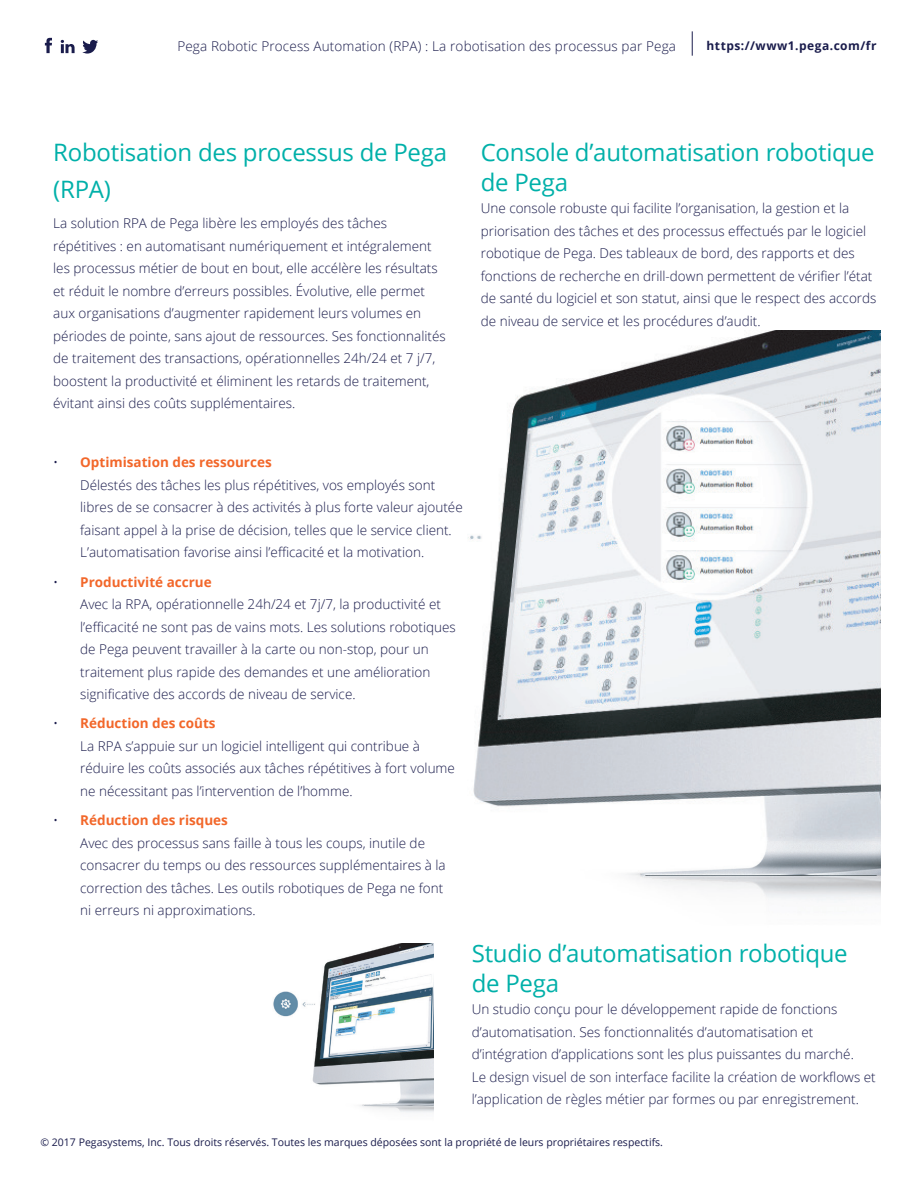
<style>
.page{position:relative;width:918px;height:1188px;background:#fff}
.page>*{position:absolute;margin:0;border:0;box-sizing:border-box;transform-origin:0 0}
.Main_-_Body_Copy{font:24px/30px "Open Sans";letter-spacing:-.01em;color:#00b0a9}
.Main_-_Body_Copy-2{font:300 13.5px/22.5px "Open Sans";color:#1a1c4c}
.t1{font:700 12px "Open Sans";letter-spacing:.04em;color:#1a1c4c}
.t2{font:10.5px "Open Sans";color:#1a1c4c}
.s1{font-weight:700;color:#f2672a}
</style>
<div class="page">
<svg style="left:692px;top:31px;width:1px;height:25px"></svg>
<svg style="left:82px;top:40px;width:16px;height:14px"></svg>
<svg style="left:61px;top:40px;width:14px;height:13px"></svg>
<svg style="left:45px;top:38px;width:7px;height:15px"></svg>
<img style="left:273px;top:943px;width:161px;height:170px">
<img style="left:468px;top:331px;width:413px;height:570px">
<p class="Main_-_Body_Copy-2" style="left:177px;top:34px;width:500px">Pega Robotic Process Automation (RPA) : La robotisation des processus par Pega</p>
<p class="t1" style="left:707px;top:37px;width:171px">https://www1.pega.com/fr</p>
<p class="Main_-_Body_Copy" style="left:53px;top:136px;width:395px">Robotisation des processus de Pega</p>
<p class="Main_-_Body_Copy" style="left:53px;top:174px;width:59px">(RPA)</p>
<p class="Main_-_Body_Copy-2" style="left:53px;top:212px;width:394px">La solution RPA de Pega libère les employés des tâches répétitives : en automatisant numériquement et intégralement les processus métier de bout en bout, elle accélère les résultats et réduit le nombre d’erreurs possibles. Évolutive, elle permet aux organisations d’augmenter rapidement leurs volumes en périodes de pointe, sans ajout de ressources. Ses fonctionnalités de traitement des transactions, opérationnelles 24h/24 et 7 j/7, boostent la productivité et éliminent les retards de traitement, évitant ainsi des coûts supplémentaires.</p>
<p class="Main_-_Body_Copy" style="left:481px;top:136px;width:395px">Console d’automatisation robotique de Pega</p>
<p class="Main_-_Body_Copy-2" style="left:481px;top:197px;width:397px">Une console robuste qui facilite l’organisation, la gestion et la priorisation des tâches et des processus effectués par le logiciel robotique de Pega. Des tableaux de bord, des rapports et des fonctions de recherche en drill-down permettent de vérifier l’état de santé du logiciel et son statut, ainsi que le respect des accords de niveau de service et les procédures d’audit.</p>
<p class="Main_-_Body_Copy-2" style="left:80px;top:451px;width:384px;text-indent:-27px">• <span class="s1">Optimisation des ressources<br></span>Délestés des tâches les plus répétitives, vos employés sont libres de se consacrer à des activités à plus forte valeur ajoutée faisant appel à la prise de décision, telles que le service client.<br>L’automatisation favorise ainsi l’efficacité et la motivation.</p>
<p class="Main_-_Body_Copy-2" style="left:80px;top:570px;width:377px;text-indent:-27px">• <span class="s1">Productivité accrue<br></span>Avec la RPA, opérationnelle 24h/24 et 7j/7, la productivité et l’efficacité ne sont pas de vains mots. Les solutions robotiques de Pega peuvent travailler à la carte ou non-stop, pour un traitement plus rapide des demandes et une amélioration significative des accords de niveau de service.</p>
<p class="Main_-_Body_Copy-2" style="left:80px;top:712px;width:376px;text-indent:-27px">• <span class="s1">Réduction des coûts<br></span>La RPA s’appuie sur un logiciel intelligent qui contribue à réduire les coûts associés aux tâches répétitives à fort volume ne nécessitant pas l’intervention de l’homme.</p>
<p class="Main_-_Body_Copy-2" style="left:80px;top:809px;width:367px;text-indent:-27px">• <span class="s1">Réduction des risques<br></span>Avec des processus sans faille à tous les coups, inutile de consacrer du temps ou des ressources supplémentaires à la correction des tâches. Les outils robotiques de Pega ne font ni erreurs ni approximations.</p>
<p class="Main_-_Body_Copy" style="left:472px;top:937px;width:378px">Studio d’automatisation robotique de Pega</p>
<p class="Main_-_Body_Copy-2" style="left:472px;top:998px;width:406px">Un studio conçu pour le développement rapide de fonctions d’automatisation. Ses fonctionnalités d’automatisation et d’intégration d’applications sont les plus puissantes du marché.<br>Le design visuel de son interface facilite la création de workflows et l’application de règles métier par formes ou par enregistrement.</p>
<p class="t2" style="left:40px;top:1135px;width:624px">© 2017 Pegasystems, Inc. Tous droits réservés. Toutes les marques déposées sont la propriété de leurs propriétaires respectifs.</p>
</div>
